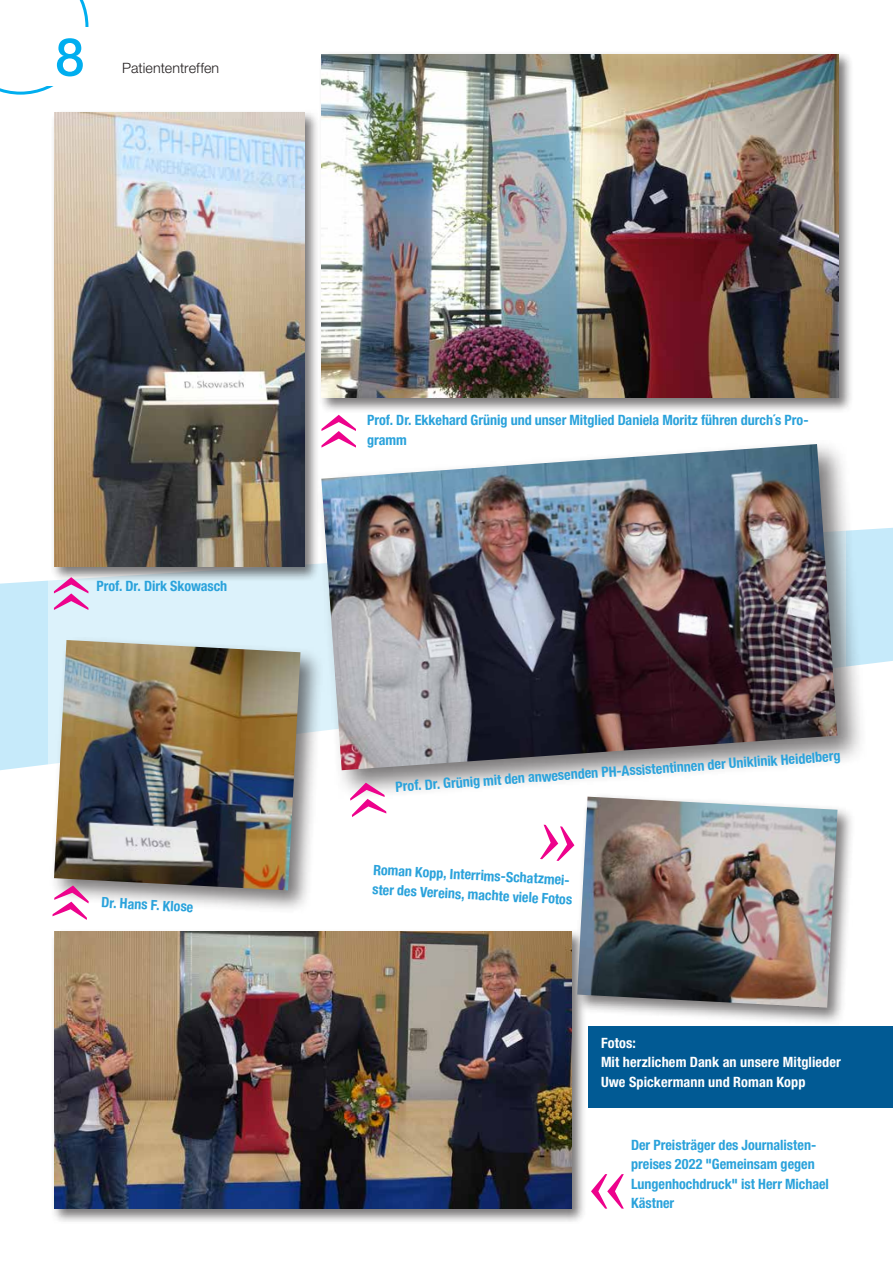
<style>
.page{position:relative;width:893px;height:1263px;background:#fff}
.page>*{position:absolute;margin:0;border:0;box-sizing:border-box;transform-origin:0 0}
.t1{font:75px "Times New Roman";color:#ed028c}
.t2{font:500 52.5px "Helvetica Neue LT Pro";color:#00aeef}
.t3{font:700 condensed 14.25px/19.5px "Helvetica Neue LT Pro";color:#2aa2db}
.t4{font:700 condensed 14.25px/19.5px "Helvetica Neue LT Pro";letter-spacing:.01em;color:#fff}
.t5{font:300 14.25px "Helvetica Neue LT Pro";color:#231f20}
</style>
<div class="page">
<svg style="left:0;top:528px;width:893px;height:242px;fill:#c6eafa"></svg>
<div style="left:48px;top:494px;width:797px;height:306px;background:#dcf2fb"></div>
<div style="left:51px;top:110px;width:268px;height:472px;background:#231f20;opacity:.6"></div>
<img style="left:54px;top:113px;width:250px;height:453px">
<div style="left:318px;top:51px;width:536px;height:362px;background:#231f20;opacity:.6"></div>
<img style="left:321px;top:54px;width:518px;height:344px">
<div style="left:315px;top:438px;width:552px;height:362px;background:#231f20;opacity:.6"></div>
<img style="left:321px;top:444px;width:516px;height:326px">
<div style="left:49px;top:635px;width:275px;height:279px;background:#231f20;opacity:.6"></div>
<img style="left:54px;top:640px;width:246px;height:250px">
<div style="left:51px;top:929px;width:536px;height:295px;background:#231f20;opacity:.6"></div>
<img style="left:54px;top:932px;width:518px;height:277px">
<div style="left:574px;top:793px;width:281px;height:233px;background:#231f20;opacity:.6"></div>
<img style="left:577px;top:797px;width:260px;height:211px">
<div style="left:589px;top:1026px;width:304px;height:81px;background:#015a94"></div>
<svg style="left:0;top:0;width:88px;height:95px"></svg>
<div style="left:28px;top:27px;width:74px;height:59px;background:#fff"></div>
<svg style="left:349px;top:781px;width:37px;height:19px"></svg>
<svg style="left:574px;top:825px;width:2px;height:37px"></svg>
<svg style="left:52px;top:884px;width:38px;height:30px"></svg>
<h2 class="t2" style="left:55px;top:25px;width:31px">8</h2>
<p class="t5" style="left:122px;top:59px;width:98px">Patiententreffen</p>
<h1 class="t1" style="left:10px;top:612px;width:39px;rotate:-90deg">»</h1>
<p class="t3" style="left:96px;top:576px;width:132px">Prof. Dr. Dirk Skowasch</p>
<p class="t3" style="left:102px;top:893px;width:94px;rotate:3deg">Dr. Hans F. Klose</p>
<h1 class="t1" style="left:278px;top:450px;width:39px;rotate:-90deg">»</h1>
<p class="t3" style="left:367px;top:410px;width:443px">Prof. Dr. Ekkehard Grünig und unser Mitglied Daniela Moritz führen durch´s Pro&shy;gramm</p>
<p class="t3" style="left:395px;top:777px;width:447px;rotate:-4deg">Prof. Dr. Grünig mit den anwesenden PH-Assistentinnen der Uniklinik Heidelberg</p>
<p class="t3" style="left:374px;top:860px;width:202px;rotate:3deg">Roman Kopp, Interrims-Schatzmei&shy;ster des Vereins, machte viele Fotos</p>
<p class="t4" style="left:601px;top:1033px;width:242px">Fotos:<br>Mit herzlichem Dank an unsere Mitglieder<br>Uwe Spickermann und Roman Kopp</p>
<p class="t3" style="left:631px;top:1135px;width:199px">Der Preisträger des Journalisten&shy;preises 2022 "Gemeinsam gegen<br>Lungenhochdruck" ist Herr Michael<br>Kästner</p>
<h1 class="t1" style="left:626px;top:1252px;width:39px;rotate:-180deg">»</h1>
</div>
